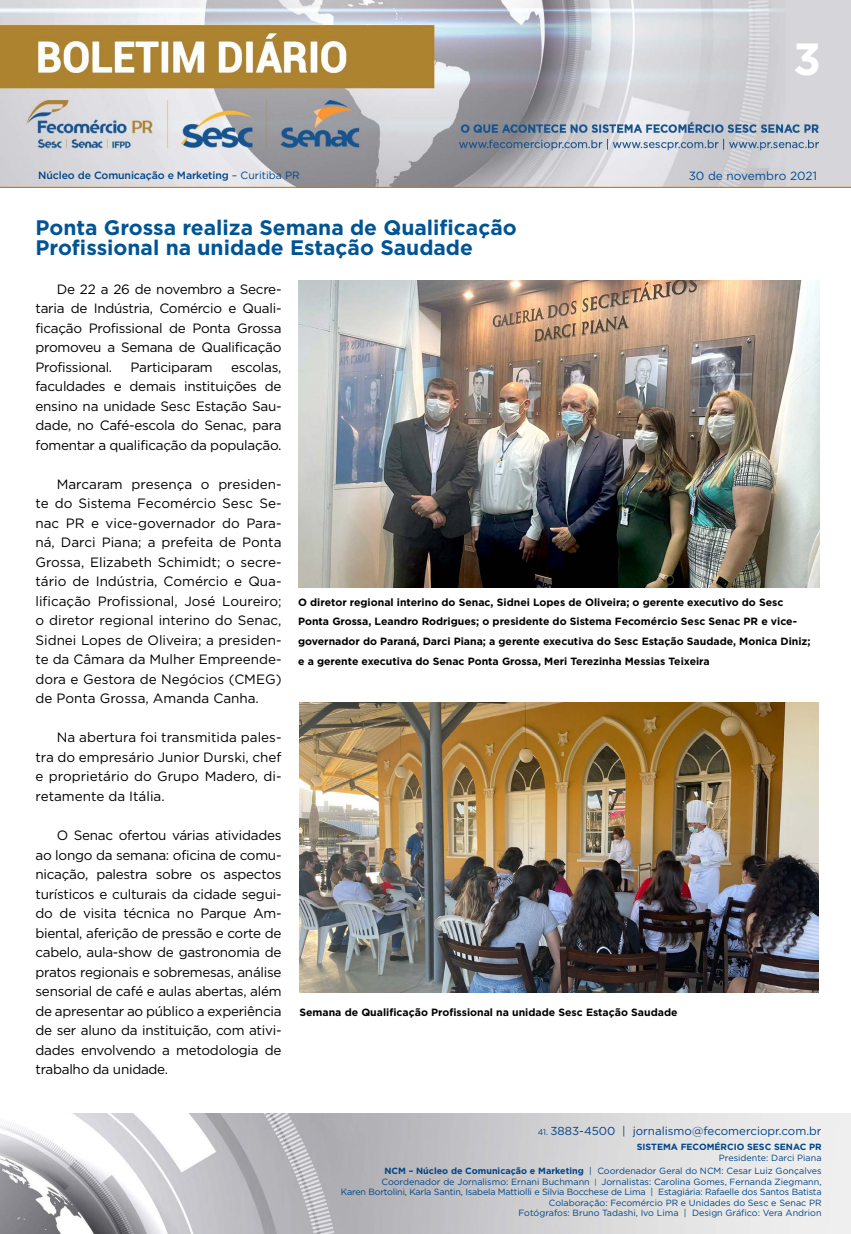
<style>
.page{position:relative;width:851px;height:1234px;background:#fff}
.page>*{position:absolute;margin:0;border:0;box-sizing:border-box;transform-origin:0 0}
.t1{font:700 45px "Gotham";color:#fff}
.t2{font:700 21px/19.5px "Gotham";color:#005493}
.t3{font:13.5px/19.5px "Gotham";letter-spacing:-.02em;color:#000;text-align:justify}
.t4{font:11.85px "Gotham";color:#004a93}
.t5{font:11.55px "Gotham";color:#004587}
.t6{font:700 10.5px/19.5px "Gotham";color:#000}
.t7{font:500 10.5px "Gotham";letter-spacing:-.01em;color:#004587}
.t8{font:9px/10.5px "Gotham";color:#004587;text-align:right}
.t9{font:700 9px "Gotham";color:#004587}
.s1{font-weight:400}
.s2{font-size:8.25px}
.s3{font-weight:700}
.s4{font-size:7.65px}
</style>
<div class="page">
<img style="left:0;top:0;width:850px;height:188px">
<img style="left:0;top:1113px;width:850px;height:120px">
<img style="left:298px;top:280px;width:521px;height:308px">
<img style="left:299px;top:702px;width:519px;height:290px">
<h1 class="t1" style="left:793px;top:29px;width:29px">3</h1>
<p class="t7" style="left:38px;top:168px;width:263px">Núcleo de Comunicação e Marketing <span class="s1">– Curitiba PR</span></p>
<p class="t4" style="left:688px;top:168px;width:130px">30 de novembro 2021</p>
<h2 class="t2" style="left:35px;top:218px;width:482px">Ponta Grossa realiza Semana de Qualificação<br>Profissional na unidade Estação Saudade</h2>
<p class="t3" style="left:35px;top:279px;width:247px;text-indent:21px">De 22 a 26 de novembro a Secre&shy;taria de Indústria, Comércio e Quali&shy;ficação Profissional de Ponta Grossa promoveu a Semana de Qualificação Profissional.</p>
<p class="t3" style="left:35px;top:357px;width:247px;text-indent:195px">escolas, faculdades e demais instituições de ensino na unidade Sesc Estação Sau&shy;dade, no Café-escola do Senac, para fomentar a qualificação da população.</p>
<p class="t3" style="left:35px;top:474px;width:247px;text-indent:21px">Marcaram presença o presiden&shy;te do Sistema Fecomércio Sesc Se&shy;nac PR e vice-governador do Para&shy;ná, Darci Piana; a prefeita de Ponta Grossa, Elizabeth Schimidt; o secre&shy;tário de Indústria, Comércio e Qua&shy;lificação Profissional, José Loureiro; o diretor regional interino do Senac, Sidnei Lopes de Oliveira; a presiden&shy;te da Câmara da Mulher Empreende&shy;dora e Gestora de Negócios (CMEG) de Ponta Grossa, Amanda Canha.</p>
<p class="t3" style="left:35px;top:727px;width:247px;text-indent:21px">Na abertura foi transmitida pales&shy;tra do empresário Junior Durski, chef e proprietário do Grupo Madero, di&shy;retamente da Itália.</p>
<p class="t3" style="left:35px;top:825px;width:247px;text-indent:21px">O Senac ofertou várias atividades ao longo da semana: oficina de comu&shy;nicação, palestra sobre os aspectos turísticos e culturais da cidade segui&shy;do de visita técnica no Parque Am&shy;biental, aferição de pressão e corte de cabelo, aula-show de gastronomia de pratos regionais e sobremesas, análise sensorial de café e aulas abertas, além de apresentar ao público a experiência de ser aluno da instituição, com ativi&shy;dades envolvendo a metodologia de trabalho da unidade.</p>
<p class="t3" style="left:131px;top:357px;width:84px">Participaram</p>
<p class="t6" style="left:298px;top:592px;width:514px">O diretor regional interino do Senac, Sidnei Lopes de Oliveira; o gerente executivo do Sesc Ponta Grossa, Leandro Rodrigues; o presidente do Sistema Fecomércio Sesc Senac PR e vice&shy;governador do Paraná, Darci Piana; a gerente executiva do Sesc Estação Saudade, Monica Diniz; e a gerente executiva do Senac Ponta Grossa, Meri Terezinha Messias Teixeira</p>
<p class="t6" style="left:299px;top:1001px;width:379px">Semana de Qualificação Profissional na unidade Sesc Estação Saudade</p>
<p class="t5" style="left:537px;top:1123px;width:285px"><span class="s2">41.</span> 3883-4500 | jornalismo@fecomerciopr.com.br</p>
<p class="t9" style="left:636px;top:1140px;width:186px">SISTEMA FECOMÉRCIO SESC SENAC PR</p>
<p class="t8" style="left:384px;top:1150px;width:438px;line-height:13.5px">Presidente: Darci Piana<br><span class="s3">NCM – Núcleo de Comunicação e Marketing</span> | Coordenador Geral do NCM: Cesar Luiz Gonçalves</p>
<p class="t8" style="left:341px;top:1175px;width:482px">Coordenador de Jornalismo: Ernani Buchmann <span class="s4">|</span> Jornalistas: Carolina Gomes, Fernanda Ziegmann,<br>Karen Bortolini, Karla Santin, Isabela Mattiolli e Silvia Bocchese de Lima | Estagiária: Rafaelle dos Santos Batista Colaboração: Fecomércio PR e Unidades do Sesc e Senac PR<br>Fotógrafos: Bruno Tadashi, Ivo Lima | Design Gráfico: Vera Andrion</p>
</div>
